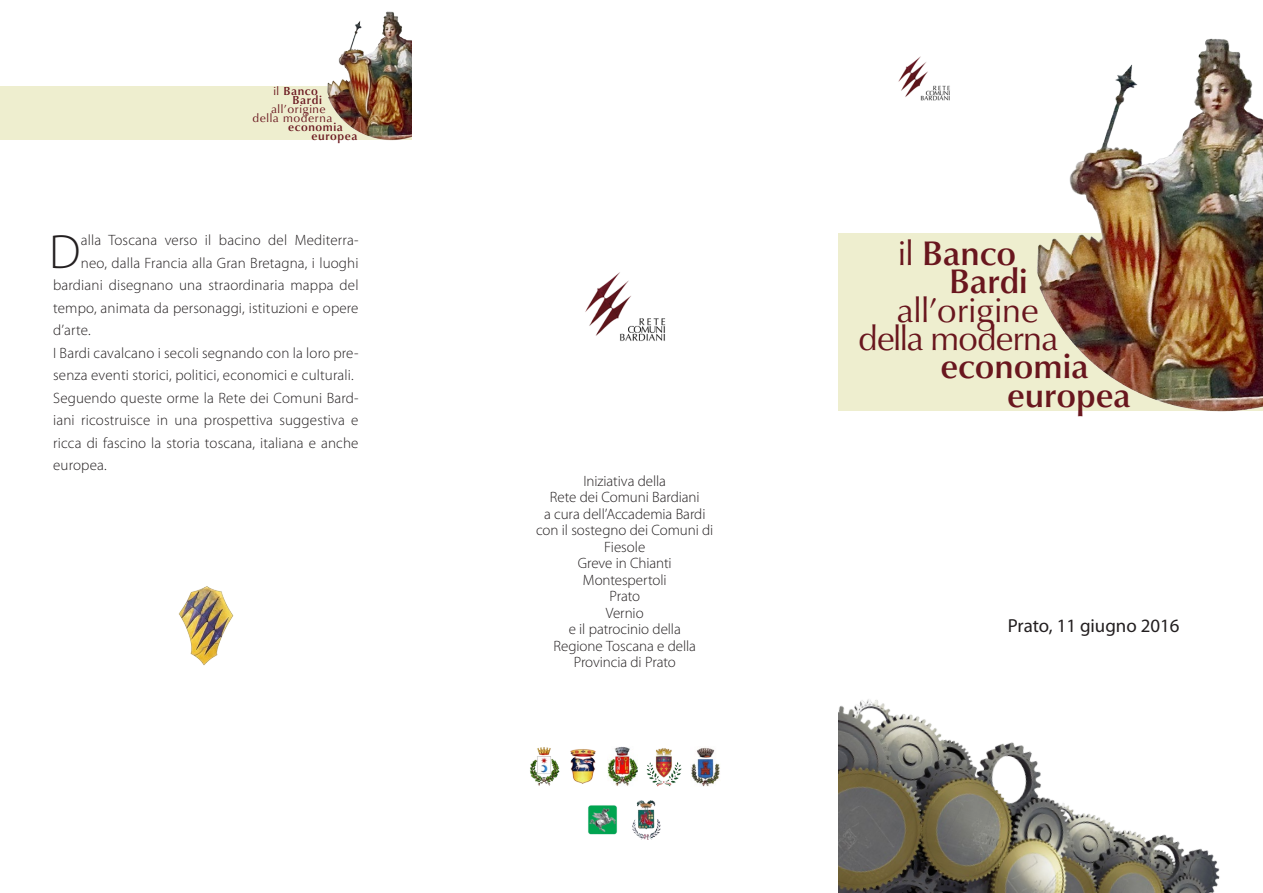
<style>
.page{position:relative;width:1263px;height:893px;background:#fff}
.page>*{position:absolute;margin:0;border:0;box-sizing:border-box;transform-origin:0 0}
.t1{font:300 48.45px "Myriad Pro";color:#231f20}
.t2{font:500 35.1px/28.3px "Classico URW";color:#69161e}
.t3{font:35.1px/28.3px "Classico URW";letter-spacing:-.03em;color:#69161e;text-align:center}
.t4{font:18.9px "Myriad Pro";color:#231f20}
.t5{font:300 15px/16.5px "Myriad Pro";letter-spacing:.01em;color:#231f20;text-align:center}
.t6{font:500 12px/9px "Classico URW";letter-spacing:.05em;color:#69161e}
.t7{font:12px/9px "Classico URW";letter-spacing:.05em;color:#69161e}
.s1{font-weight:400}
</style>
<div class="page">
<img style="left:838px;top:699px;width:382px;height:194px">
<div style="left:838px;top:234px;width:424px;height:177px;background:#eeeecf"></div>
<img style="left:898px;top:56px;width:52px;height:45px">
<img style="left:1026px;top:38px;width:237px;height:374px">
<img style="left:585px;top:272px;width:81px;height:69px">
<img style="left:178px;top:586px;width:56px;height:79px">
<div style="left:0;top:86px;width:412px;height:54px;background:#eeeecf"></div>
<img style="left:327px;top:11px;width:85px;height:129px">
<img style="left:588px;top:805px;width:29px;height:30px">
<img style="left:632px;top:800px;width:29px;height:40px">
<img style="left:570px;top:749px;width:26px;height:35px">
<img style="left:530px;top:747px;width:29px;height:39px">
<img style="left:646px;top:748px;width:35px;height:39px">
<img style="left:691px;top:747px;width:29px;height:40px">
<img style="left:607px;top:747px;width:30px;height:39px">
<p class="t6" style="left:293px;top:86px;width:31px;text-indent:-19px"><span class="s1">il</span> Banco<br>Bardi</p>
<p class="t7" style="left:253px;top:104px;width:81px;text-indent:19px">all’origine della moderna</p>
<p class="t6" style="left:312px;top:122px;width:47px;text-indent:-24px">economia europea</p>
<h1 class="t1" style="left:49px;top:222px;width:33px">D</h1>
<p class="t5" style="left:81px;top:232px;width:279px">alla Toscana verso il bacino del Mediterra-</p>
<p class="t5" style="left:81px;top:254px;width:279px">neo, dalla Francia alla Gran Bretagna, i luoghi</p>
<p class="t5" style="left:53px;top:277px;width:307px">bardiani disegnano una straordinaria mappa del</p>
<p class="t5" style="left:53px;top:299px;width:307px">tempo, animata da personaggi, istituzioni e opere</p>
<p class="t5" style="left:53px;top:322px;width:39px">d’arte.</p>
<p class="t5" style="left:53px;top:344px;width:307px">I Bardi cavalcano i secoli segnando con la loro pre-</p>
<p class="t5" style="left:53px;top:367px;width:302px">senza eventi storici, politici, economici e culturali.</p>
<p class="t5" style="left:53px;top:389px;width:307px">Seguendo queste orme la Rete dei Comuni Bard-</p>
<p class="t5" style="left:53px;top:412px;width:307px">iani ricostruisce in una prospettiva suggestiva e</p>
<p class="t5" style="left:53px;top:434px;width:307px">ricca di fascino la storia toscana, italiana e anche</p>
<p class="t5" style="left:53px;top:457px;width:55px">europea.</p>
<p class="t5" style="left:536px;top:472px;width:179px">Iniziativa della<br>Rete dei Comuni Bardiani<br>a cura dell’Accademia Bardi con il sostegno dei Comuni di<br>Fiesole<br>Greve in Chianti<br>Montespertoli<br>Prato<br>Vernio<br>e il patrocinio della<br>Regione Toscana e della<br>Provincia di Prato</p>
<h2 class="t2" style="left:949px;top:237px;width:80px;text-indent:-51px"><span class="s1">il</span> Banco<br>Bardi</h2>
<h2 class="t3" style="left:858px;top:294px;width:201px">all’origine della moderna</h2>
<h2 class="t2" style="left:1007px;top:351px;width:125px;text-indent:-67px">economia europea</h2>
<p class="t4" style="left:1008px;top:615px;width:173px">Prato, 11 giugno 2016</p>
</div>
